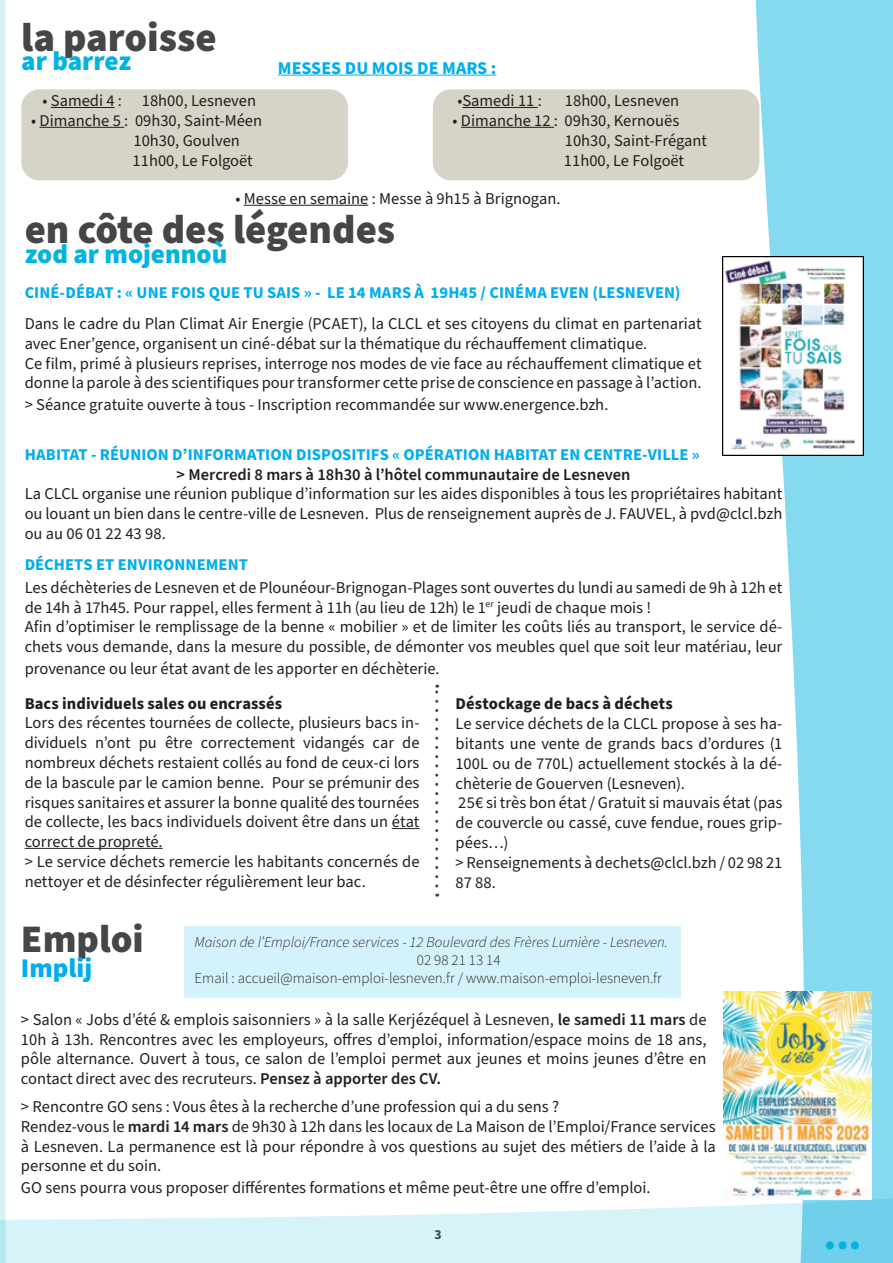
<style>
.page{position:relative;width:893px;height:1263px;background:#fff}
.page>*{position:absolute;margin:0;border:0;box-sizing:border-box;transform-origin:0 0}
.Titre_de_la_newslett{font:900 40.5px "Source Sans Pro";color:#454647}
.Titre_de_la_newslett-2{font:900 39px "Source Sans Pro";color:#454647}
.Corps_de_texte{font:900 39px "Source Sans Pro";color:#00b3e0}
.Titre_de_la_newslett-3{font:900 27px "Source Sans Pro";color:#00b3e0}
.Titre_de_la_newslett-4{font:900 27px "Source Sans Pro";color:#00aeef}
.t1{font:700 18px "Source Sans Pro";color:#00aeef}
.t2{font:16.5px/19.8px "Source Sans Pro";color:#231f20}
.t3{font:700 16.5px "Source Sans Pro";letter-spacing:.005em;color:#00aeef}
.t4{font:700 16.5px "Source Sans Pro";letter-spacing:.005em;color:#231f20}
.t5{font:600 16.5px "Source Sans Pro";color:#231f20}
.t6{font:300 15px "Source Sans Pro";color:#231f20}
.t7{font:italic 300 15px "Source Sans Pro";letter-spacing:-.005em;color:#231f20}
.Numéro_d_en-tête_de{font:700 13.5px "Source Sans Pro";color:#454647}
.s1{font-weight:600}
</style>
<div class="page">
<svg style="left:751px;top:0;width:142px;height:1110px;fill:#85daf0"></svg>
<svg style="left:6px;top:1110px;width:887px;height:153px"></svg>
<div style="left:184px;top:926px;width:497px;height:71px;background:#d4f2f9"></div>
<svg style="left:0;top:0;width:6px;height:1263px"></svg>
<hr style="left:278px;top:75px;width:218px;height:1px;background:#00aeef">
<div style="left:21px;top:89px;width:327px;height:91px;background:#d6d4c7;border-radius:18px"></div>
<hr style="left:51px;top:107px;width:64px;height:1px;background:#231f20">
<hr style="left:40px;top:127px;width:84px;height:1px;background:#231f20">
<hr style="left:244px;top:205px;width:124px;height:1px;background:#231f20">
<div style="left:433px;top:89px;width:326px;height:91px;background:#d6d4c7;border-radius:18px"></div>
<hr style="left:462px;top:107px;width:76px;height:1px;background:#231f20">
<hr style="left:461px;top:127px;width:93px;height:1px;background:#231f20">
<svg style="left:435px;top:685px;width:3px;height:201px"></svg>
<svg style="left:392px;top:828px;width:28px;height:1px"></svg>
<hr style="left:25px;top:848px;width:138px;height:1px;background:#231f20">
<img style="left:724px;top:991px;width:147px;height:208px">
<img style="left:723px;top:256px;width:140px;height:199px">
<p class="Titre_de_la_newslett" style="left:21px;top:9px;width:197px">la paroisse</p>
<p class="Titre_de_la_newslett-3" style="left:21px;top:43px;width:112px">ar barrez</p>
<p class="t1" style="left:278px;top:55px;width:220px">MESSES DU MOIS DE MARS :</p>
<p class="t2" style="left:43px;top:91px;width:215px">• Samedi 4 : 18h00, Lesneven</p>
<p class="t2" style="left:31px;top:111px;width:232px">• Dimanche 5 : 09h30, Saint-Méen</p>
<p class="t2" style="left:133px;top:131px;width:122px">10h30, Goulven<br>11h00, Le Folgoët</p>
<p class="t2" style="left:235px;top:189px;width:327px">• Messe en semaine : Messe à 9h15 à Brignogan.</p>
<p class="t2" style="left:457px;top:91px;width:86px">•Samedi 11 :</p>
<p class="t2" style="left:565px;top:91px;width:116px">18h00, Lesneven</p>
<p class="t2" style="left:453px;top:111px;width:228px">• Dimanche 12 : 09h30, Kernouës</p>
<p class="t2" style="left:564px;top:131px;width:145px">10h30, Saint-Frégant<br>11h00, Le Folgoët</p>
<p class="Titre_de_la_newslett" style="left:25px;top:202px;width:372px">en côte des légendes</p>
<p class="Titre_de_la_newslett-3" style="left:25px;top:235px;width:204px">zod ar mojennoù</p>
<p class="t3" style="left:25px;top:282px;width:657px">CINÉ-DÉBAT : « UNE FOIS QUE TU SAIS » - LE 14 MARS À 19H45 / CINÉMA EVEN (LESNEVEN)</p>
<p class="t2" style="left:25px;top:314px;width:678px">Dans le cadre du Plan Climat Air Energie (PCAET), la CLCL et ses citoyens du climat en partenariat avec Ener’gence, organisent un ciné-débat sur la thématique du réchauffement climatique.</p>
<p class="t2" style="left:25px;top:354px;width:678px">Ce film, primé à plusieurs reprises, interroge nos modes de vie face au réchauffement climatique et donne la parole à des scientifiques pour transformer cette prise de conscience en passage à l’action.</p>
<p class="t2" style="left:25px;top:395px;width:585px">&gt; Séance gratuite ouverte à tous - Inscription recommandée sur www.energence.bzh.</p>
<p class="t3" style="left:25px;top:443px;width:677px">HABITAT - RÉUNION D’INFORMATION DISPOSITIFS « OPÉRATION HABITAT EN CENTRE-VILLE »</p>
<p class="t5" style="left:177px;top:463px;width:455px">&gt; Mercredi 8 mars à 18h30 à l’hôtel communautaire de Lesneven</p>
<p class="t2" style="left:25px;top:485px;width:759px;text-align:justify">La CLCL organise une réunion publique d’information sur les aides disponibles à tous les propriétaires habitant ou louant un bien dans le centre-ville de Lesneven. Plus de renseignement auprès de J. FAUVEL, à pvd@clcl.bzh ou au 06 01 22 43 98.</p>
<p class="t3" style="left:25px;top:553px;width:225px">DÉCHETS ET ENVIRONNEMENT</p>
<p class="t2" style="left:25px;top:578px;width:759px">Les déchèteries de Lesneven et de Plounéour-Brignogan-Plages sont ouvertes du lundi au samedi de 9h à 12h et de 14h à 17h45. Pour rappel, elles ferment à 11h (au lieu de 12h) le 1<sup>er</sup> jeudi de chaque mois !</p>
<p class="t2" style="left:25px;top:617px;width:759px">Afin d’optimiser le remplissage de la benne « mobilier » et de limiter les coûts liés au transport, le service dé&shy;chets vous demande, dans la mesure du possible, de démonter vos meubles quel que soit leur matériau, leur</p>
<p class="t2" style="left:25px;top:659px;width:416px">provenance ou leur état avant de les apporter en déchèterie.</p>
<p class="t4" style="left:25px;top:692px;width:259px">Bacs individuels sales ou encrassés</p>
<p class="t2" style="left:25px;top:713px;width:396px;text-align:justify">Lors des récentes tournées de collecte, plusieurs bacs in&shy;dividuels n’ont pu être correctement vidangés car de nombreux déchets restaient collés au fond de ceux-ci lors de la bascule par le camion benne. Pour se prémunir des risques sanitaires et assurer la bonne qualité des tournées de collecte, les bacs individuels doivent être dans un état correct de propreté.</p>
<p class="t2" style="left:25px;top:852px;width:396px">&gt; Le service déchets remercie les habitants concernés de nettoyer et de désinfecter régulièrement leur bac.</p>
<p class="t4" style="left:456px;top:693px;width:219px">Déstockage de bacs à déchets</p>
<p class="t2" style="left:456px;top:714px;width:328px;text-align:justify">Le service déchets de la CLCL propose à ses ha&shy;bitants une vente de grands bacs d’ordures (1<br>100L ou de 770L) actuellement stockés à la dé&shy;chèterie de Gouerven (Lesneven).</p>
<p class="t2" style="left:456px;top:793px;width:328px;text-align:justify">25€ si très bon état / Gratuit si mauvais état (pas de couvercle ou cassé, cuve fendue, roues grip&shy;pées…)</p>
<p class="t2" style="left:456px;top:853px;width:328px">&gt; Renseignements à dechets@clcl.bzh / 02 98 21<br>87 88.</p>
<p class="Titre_de_la_newslett-2" style="left:21px;top:911px;width:124px">Emploi</p>
<p class="Titre_de_la_newslett-4" style="left:21px;top:949px;width:73px">Implij</p>
<p class="t7" style="left:194px;top:932px;width:475px">Maison de l’Emploi/France services - 12 Boulevard des Frères Lumière - Lesneven.</p>
<p class="t6" style="left:417px;top:950px;width:85px">02 98 21 13 14</p>
<p class="t6" style="left:194px;top:968px;width:469px">Email : accueil@maison-emploi-lesneven.fr / www.maison-emploi-lesneven.fr</p>
<p class="t2" style="left:21px;top:1010px;width:687px;text-align:justify">&gt; Salon « Jobs d’été &amp; emplois saisonniers » à la salle Kerjézéquel à Lesneven, <span class="s1">le samedi 11 mars</span> de 10h à 13h. Rencontres avec les employeurs, offres d’emploi, information/espace moins de 18 ans, pôle alternance. Ouvert à tous, ce salon de l’emploi permet aux jeunes et moins jeunes d’être en contact direct avec des recruteurs. <span class="s1">Pensez à apporter des CV.</span></p>
<p class="t2" style="left:21px;top:1097px;width:540px">&gt; Rencontre GO sens : Vous êtes à la recherche d’une profession qui a du sens ?</p>
<p class="t2" style="left:21px;top:1117px;width:696px;text-align:justify">Rendez-vous le <span class="s1">mardi 14 mars</span> de 9h30 à 12h dans les locaux de La Maison de l’Emploi/France services à Lesneven. La permanence est là pour répondre à vos questions au sujet des métiers de l’aide à la personne et du soin.</p>
<p class="t2" style="left:21px;top:1178px;width:631px">GO sens pourra vous proposer différentes formations et même peut-être une offre d’emploi.</p>
<p class="Numéro_d_en-tête_de" style="left:435px;top:1225px;width:9px">3</p>
<p class="Corps_de_texte" style="left:824px;top:1208px;width:39px">...</p>
</div>
